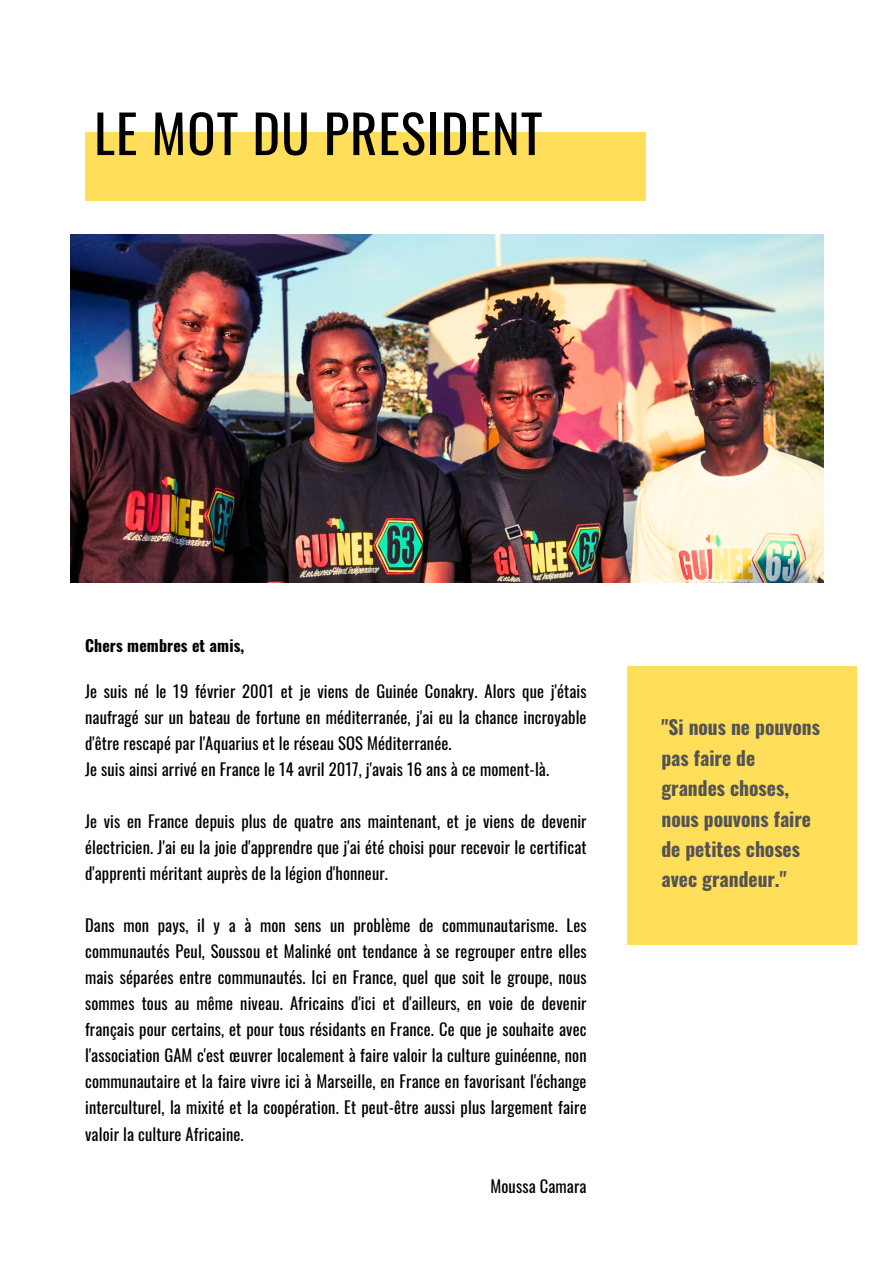
<style>
.page{position:relative;width:894px;height:1264px;background:#fff}
.page>*{position:absolute;margin:0;border:0;box-sizing:border-box;transform-origin:0 0}
.t1{font:52.5px "Oswald";letter-spacing:.02em;color:#000}
.t2{font:700 19.5px/30.3px "Oswald";color:#545454}
.t3{font:16.5px/26px "Oswald";letter-spacing:.01em;color:#000;text-align:justify}
.t4{font:700 15.9px "Oswald";letter-spacing:.01em;color:#000}
</style>
<div class="page">
<div style="left:85px;top:132px;width:560px;height:69px;background:#ffde59"></div>
<img style="left:70px;top:235px;width:753px;height:347px">
<div style="left:627px;top:666px;width:229px;height:278px;background:#ffde59"></div>
<p class="t1" style="left:94px;top:92px;width:449px">LE MOT DU PRESIDENT</p>
<h3 class="t4" style="left:85px;top:633px;width:161px">Chers membres et amis,</h3>
<p class="t3" style="left:85px;top:677px;width:503px">Je suis né le 19 février 2001 et je viens de Guinée Conakry. Alors que j'étais naufragé sur un bateau de fortune en méditerranée, j'ai eu la chance incroyable d'être rescapé par l'Aquarius et le réseau SOS Méditerranée.</p>
<p class="t3" style="left:85px;top:755px;width:465px">Je suis ainsi arrivé en France le 14 avril 2017, j'avais 16 ans à ce moment-là.</p>
<p class="t3" style="left:85px;top:807px;width:503px">Je vis en France depuis plus de quatre ans maintenant, et je viens de devenir électricien. J'ai eu la joie d'apprendre que j'ai été choisi pour recevoir le certificat d'apprenti méritant auprès de la légion d'honneur.</p>
<p class="t3" style="left:85px;top:911px;width:503px">Dans mon pays, il y a à mon sens un problème de communautarisme. Les communautés Peul, Soussou et Malinké ont tendance à se regrouper entre elles mais séparées entre communautés. Ici en France, quel que soit le groupe, nous sommes tous au même niveau. Africains d'ici et d'ailleurs, en voie de devenir français pour certains, et pour tous résidants en France. Ce que je souhaite avec l'association GAM c'est œuvrer localement à faire valoir la culture guinéenne, non communautaire et la faire vivre ici à Marseille, en France en favorisant l'échange interculturel, la mixité et la coopération. Et peut-être aussi plus largement faire valoir la culture Africaine.</p>
<h2 class="t3" style="left:490px;top:1172px;width:98px">Moussa Camara</h2>
<p class="t2" style="left:661px;top:711px;width:160px">"Si nous ne pouvons pas faire de grandes choses, nous pouvons faire de petites choses avec grandeur."</p>
</div>
